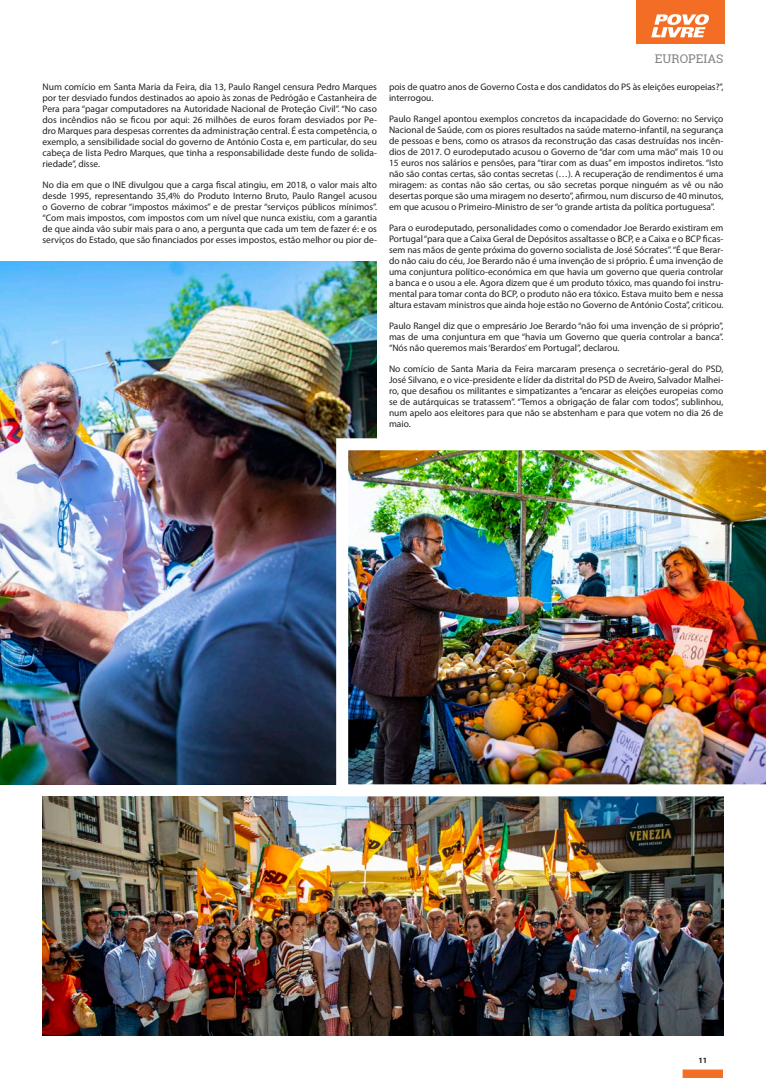
<style>
.page{position:relative;width:766px;height:1078px;background:#fff}
.page>*{position:absolute;margin:0;border:0;box-sizing:border-box;transform-origin:0 0}
.topos{font:12px "Roboto Slab";color:#808285}
.PL_new_texto{font:9.5px/11px "Myriad Pro";color:#231f20;text-align:justify}
.t1{font:700 8px "Myriad Pro";color:#231f20}
</style>
<div class="page">
<div style="left:682px;top:1069px;width:40px;height:8px;background:#f36e24;border:1px solid #f36e24"></div>
<img style="left:43px;top:796px;width:680px;height:239px">
<img style="left:0;top:261px;width:377px;height:523px">
<img style="left:330px;top:432px;width:435px;height:370px">
<div style="left:635px;top:0;width:89px;height:44px;background:#f36e24"></div>
<svg style="left:651px;top:14px;width:58px;height:23px"></svg>
<p class="PL_new_texto" style="left:43px;top:81px;width:336px">Num comício em Santa Maria da Feira, dia 13, Paulo Rangel censura Pedro Marques por ter desviado fundos destinados ao apoio às zonas de Pedrógão e Castanheira de Pera para “pagar computadores na Autoridade Nacional de Proteção Civil”. “No caso dos incêndios não se ficou por aqui: 26 milhões de euros foram desviados por Pe&shy;dro Marques para despesas correntes da administração central. É esta competência, o exemplo, a sensibilidade social do governo de António Costa e, em particular, do seu cabeça de lista Pedro Marques, que tinha a responsabilidade deste fundo de solida&shy;riedade”, disse.</p>
<p class="PL_new_texto" style="left:43px;top:179px;width:336px">No dia em que o INE divulgou que a carga fiscal atingiu, em 2018, o valor mais alto desde 1995, representando 35,4% do Produto Interno Bruto, Paulo Rangel acusou o Governo de cobrar “impostos máximos” e de prestar “serviços públicos mínimos”. “Com mais impostos, com impostos com um nível que nunca existiu, com a garantia de que ainda vão subir mais para o ano, a pergunta que cada um tem de fazer é: e os serviços do Estado, que são financiados por esses impostos, estão melhor ou pior de-</p>
<p class="topos" style="left:654px;top:51px;width:70px">EUROPEIAS</p>
<p class="PL_new_texto" style="left:389px;top:81px;width:336px">pois de quatro anos de Governo Costa e dos candidatos do PS às eleições europeias?”, interrogou.</p>
<p class="PL_new_texto" style="left:389px;top:113px;width:336px">Paulo Rangel apontou exemplos concretos da incapacidade do Governo: no Serviço Nacional de Saúde, com os piores resultados na saúde materno-infantil, na segurança de pessoas e bens, como os atrasos da reconstrução das casas destruídas nos incên&shy;dios de 2017. O eurodeputado acusou o Governo de “dar com uma mão” mais 10 ou 15 euros nos salários e pensões, para “tirar com as duas” em impostos indiretos. “Isto não são contas certas, são contas secretas (…). A recuperação de rendimentos é uma miragem: as contas não são certas, ou são secretas porque ninguém as vê ou não desertas porque são uma miragem no deserto”, afirmou, num discurso de 40 minutos, em que acusou o Primeiro-Ministro de ser “o grande artista da política portuguesa”.</p>
<p class="PL_new_texto" style="left:389px;top:222px;width:336px">Para o eurodeputado, personalidades como o comendador Joe Berardo existiram em Portugal “para que a Caixa Geral de Depósitos assaltasse o BCP, e a Caixa e o BCP ficas&shy;sem nas mãos de gente próxima do governo socialista de José Sócrates”. “É que Berar&shy;do não caiu do céu, Joe Berardo não é uma invenção de si próprio. É uma invenção de uma conjuntura político-económica em que havia um governo que queria controlar a banca e o usou a ele. Agora dizem que é um produto tóxico, mas quando foi instru&shy;mental para tomar conta do BCP, o produto não era tóxico. Estava muito bem e nessa altura estavam ministros que ainda hoje estão no Governo de António Costa”, criticou.</p>
<p class="PL_new_texto" style="left:389px;top:320px;width:336px">Paulo Rangel diz que o empresário Joe Berardo “não foi uma invenção de si próprio”, mas de uma conjuntura em que “havia um Governo que queria controlar a banca”. “Nós não queremos mais ‘Berardos’ em Portugal”, declarou.</p>
<p class="PL_new_texto" style="left:389px;top:363px;width:336px">No comício de Santa Maria da Feira marcaram presença o secretário-geral do PSD, José Silvano, e o vice-presidente e líder da distrital do PSD de Aveiro, Salvador Malhei&shy;ro, que desafiou os militantes e simpatizantes a “encarar as eleições europeias como se de autárquicas se tratassem”. “Temos a obrigação de falar com todos”, sublinhou, num apelo aos eleitores para que não se abstenham e para que votem no dia 26 de maio.</p>
<p class="t1" style="left:698px;top:1054px;width:10px">11</p>
</div>
